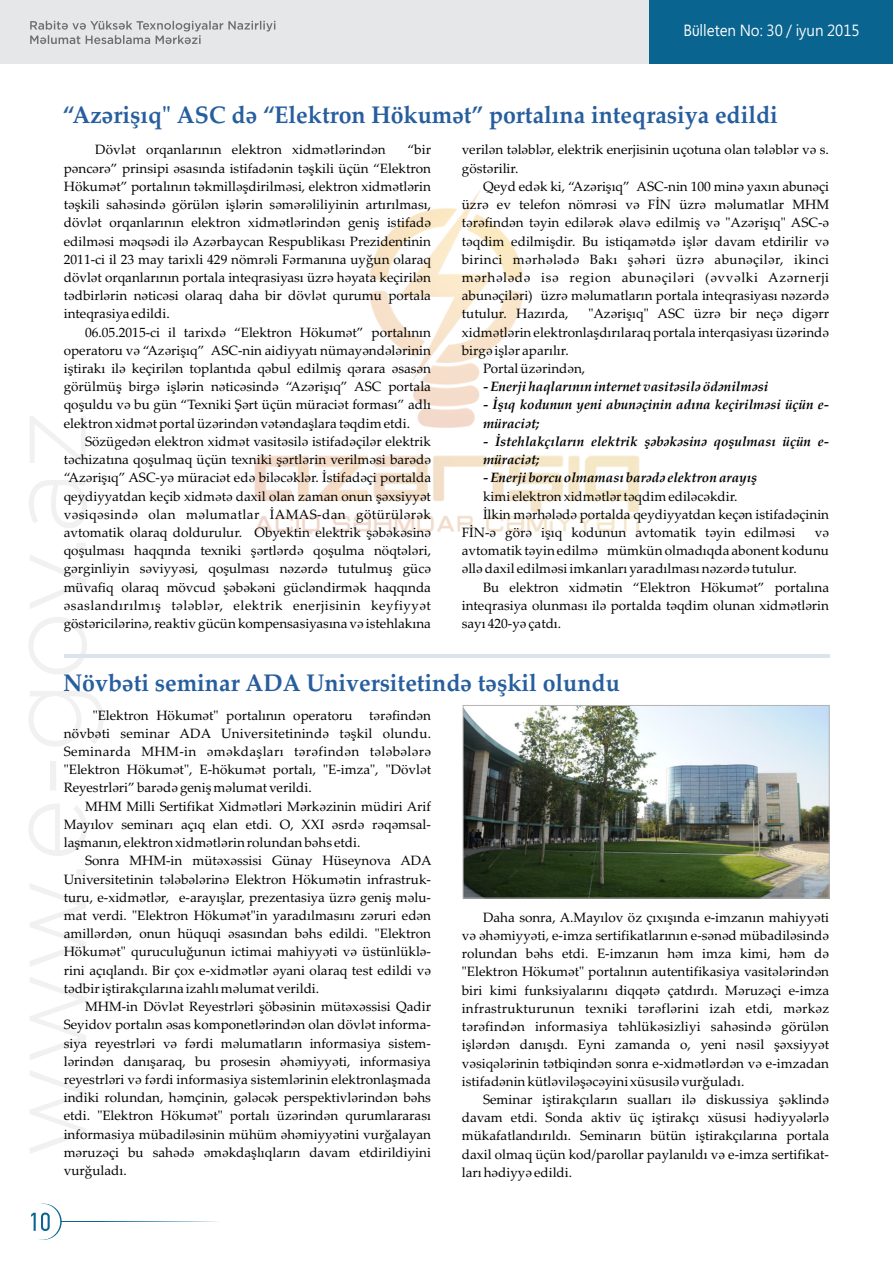
<style>
.page{position:relative;width:893px;height:1263px;background:#fff}
.page>*{position:absolute;margin:0;border:0;box-sizing:border-box;transform-origin:0 0}
.t1{font:700 24px "Palatino Linotype";color:#275e9e;scale:.96 1}
.t2{font:15px "Microsoft Jheng Hei";color:#fff;scale:.94 1}
.t3{font:13.5px/18.1px "Palatino Linotype";color:#000;text-align:justify}
.t4{font:italic 700 13.5px/18.1px "Palatino Linotype";color:#000}
.s1{font-family:"Ol Vogue"}
</style>
<div class="page">
<img style="left:254px;top:190px;width:386px;height:344px">
<svg style="left:29px;top:416px;width:75px;height:737px"></svg>
<div style="left:0;top:0;width:893px;height:63px;background:#e6e7e8"></div>
<div style="left:650px;top:0;width:243px;height:63px;background:#09648f"></div>
<svg style="left:30px;top:21px;width:245px;height:23px"></svg>
<svg style="left:26px;top:1204px;width:36px;height:36px"></svg>
<hr style="left:61px;top:1221px;width:173px;height:1px;background:#09648f">
<div style="left:24px;top:1204px;width:36px;height:36px;background:#fff;border-radius:50%"></div>
<svg style="left:31px;top:1212px;width:19px;height:19px"></svg>
<hr style="left:64px;top:655px;width:765px;height:3px;background:#dbe3ee">
<img style="left:465px;top:707px;width:362px;height:189px">
<div style="left:463px;top:705px;width:366px;height:193px;border:1px solid #b3b3b3"></div>
<p class="t2" style="left:683px;top:22px;width:189px">B<span class="s1">ц</span>lleten No: 30 / iyun 2015</p>
<h1 class="t1" style="left:63px;top:105px;width:746px">“Azərişıq" ASC də “Elektron Hökumət” portalına inteqrasiya edildi</h1>
<p class="t3" style="left:64px;top:142px;width:369px;text-indent:344px">“bir pəncərə” prinsipi əsasında istifadənin təşkili üçün “Elektron Hökumət” portalının təkmilləşdirilməsi, elektron xidmətlərin təşkili sahəsində görülən işlərin səmərəliliyinin artırılması, dövlət orqanlarının elektron xidmətlərindən geniş istifadə edilməsi məqsədi ilə Azərbaycan Respublikası Prezidentinin 2011-ci il 23 may tarixli 429 nömrəli Fərmanına uyğun olaraq dövlət orqanlarının portala inteqrasiyası üzrə həyata keçirilən tədbirlərin nəticəsi olaraq daha bir dövlət qurumu portala inteqrasiya edildi.</p>
<p class="t3" style="left:64px;top:324px;width:369px;text-indent:21px">06.05.2015-ci il tarixdə “Elektron Hökumət” portalının operatoru və “Azərişıq” ASC-nin aidiyyatı nümayəndələrinin iştirakı ilə keçirilən toplantıda qəbul edilmiş qərara əsasən görülmüş birgə işlərin nəticəsində “Azərişıq” ASC portala qoşuldu və bu gün “Texniki Şərt üçün müraciət forması” adlı elektron xidmət portal üzərindən vətəndaşlara təqdim etdi.</p>
<p class="t3" style="left:64px;top:434px;width:369px;text-indent:21px">Sözügedən elektron xidmət vasitəsilə istifadəçilər elektrik təchizatına qoşulmaq üçün texniki şərtlərin verilməsi barədə “Azərişıq” ASC-yə müraciət edə biləcəklər. İstifadəçi portalda qeydiyyatdan keçib xidmətə daxil olan zaman onun şəxsiyyət vəsiqəsində olan məlumatlar İAMAS-dan götürülərək avtomatik olaraq doldurulur. Obyektin elektrik şəbəkəsinə qoşulması haqqında texniki şərtlərdə qoşulma nöqtələri, gərginliyin səviyyəsi, qoşulması nəzərdə tutulmuş gücə müvafiq olaraq mövcud şəbəkəni gücləndirmək haqqında əsaslandırılmış tələblər, elektrik enerjisinin keyfiyyət göstəricilərinə, reaktiv gücün kompensasiyasına və istehlakına</p>
<p class="t3" style="left:95px;top:142px;width:292px">Dövlət orqanlarının elektron xidmətlərindən</p>
<p class="t3" style="left:462px;top:142px;width:368px">verilən tələblər, elektrik enerjisinin uçotuna olan tələblər və s. göstərilir.</p>
<p class="t3" style="left:462px;top:179px;width:369px;text-indent:21px">Qeyd edək ki, “Azərişıq” ASC-nin 100 minə yaxın abunəçi üzrə ev telefon nömrəsi və FİN üzrə məlumatlar MHM tərəfindən təyin edilərək əlavə edilmiş və "Azərişıq" ASC-ə təqdim edilmişdir. Bu istiqamətdə işlər davam etdirilir və birinci mərhələdə Bakı şəhəri üzrə abunəçilər, ikinci mərhələdə isə region abunəçiləri (əvvəlki Azərnerji abunəçiləri) üzrə məlumatların portala inteqrasiyası nəzərdə tutulur. Hazırda,</p>
<p class="t3" style="left:588px;top:306px;width:242px">"Azərişıq" ASC üzrə bir neçə digərr</p>
<p class="t3" style="left:462px;top:324px;width:369px">xidmətlərin elektronlaşdırılaraq portala interqasiyası üzərində</p>
<p class="t3" style="left:462px;top:343px;width:109px">birgə işlər aparılır.</p>
<p class="t3" style="left:483px;top:361px;width:104px">Portal üzərindən,</p>
<p class="t4" style="left:483px;top:379px;width:287px">- Enerji haqlarının internet vasitəsilə ödənilməsi</p>
<p class="t4" style="left:483px;top:397px;width:348px">- İşıq kodunun yeni abunəçinin adına keçirilməsi üçün e&shy;müraciət;</p>
<p class="t4" style="left:483px;top:434px;width:348px">- İstehlakçıların elektrik şəbəkəsinə qoşulması üçün e&shy;müraciət;</p>
<p class="t4" style="left:483px;top:470px;width:276px">- Enerji borcu olmaması barədə elektron arayış</p>
<p class="t3" style="left:483px;top:488px;width:256px">kimi elektron xidmətlər təqdim ediləcəkdir.</p>
<p class="t3" style="left:483px;top:507px;width:348px">İlkin mərhələdə portalda qeydiyyatdan keçən istifadəçinin</p>
<p class="t3" style="left:462px;top:525px;width:335px">FİN-ə görə işıq kodunun avtomatik təyin edilməsi</p>
<p class="t3" style="left:462px;top:525px;width:369px;text-indent:353px">və avtomatik təyin edilmə mümkün olmadıqda abonent kodunu əllə daxil edilməsi imkanları yaradılması nəzərdə tutulur.</p>
<p class="t3" style="left:462px;top:579px;width:369px;text-indent:21px">Bu elektron xidmətin “Elektron Hökumət” portalına inteqrasiya olunması ilə portalda təqdim olunan xidmətlərin sayı 420-yə çatdı.</p>
<h1 class="t1" style="left:63px;top:673px;width:581px">Növbəti seminar ADA Universitetində təşkil olundu</h1>
<p class="t3" style="left:64px;top:707px;width:369px;text-indent:29px">"Elektron Hökumət" portalının operatoru tərəfindən növbəti seminar ADA Universitetinində təşkil olundu.<br>Seminarda MHM-in əməkdaşları tərəfindən tələbələrə "Elektron Hökumət", E-hökumət portalı, "E-imza", "Dövlət Reyestrləri” barədə geniş məlumat verildi.</p>
<p class="t3" style="left:64px;top:799px;width:369px;text-indent:21px">MHM Milli Sertifikat Xidmətləri Mərkəzinin müdiri Arif Mayılov seminarı açıq elan etdi. O, XXI əsrdə rəqəmsal&shy;laşmanın, elektron xidmətlərin rolundan bəhs etdi.</p>
<p class="t3" style="left:64px;top:853px;width:370px;text-indent:21px">Sonra MHM-in mütəxəssisi Günay Hüseynova ADA Universitetinin tələbələrinə Elektron Hökumətin infrastruk&shy;turu, e-xidmətlər, e-arayışlar, prezentasiya üzrə geniş məlu&shy;mat verdi. "Elektron Hökumət"in yaradılmasını zəruri edən amillərdən, onun hüquqi əsasından bəhs edildi. "Elektron Hökumət" quruculuğunun ictimai mahiyyəti və üstünlüklə&shy;rini açıqlandı. Bir çox e-xidmətlər əyani olaraq test edildi və tədbir iştirakçılarına izahlı məlumat verildi.</p>
<p class="t3" style="left:64px;top:999px;width:369px;text-indent:21px">MHM-in Dövlət Reyestrləri şöbəsinin mütəxəssisi Qadir Seyidov portalın əsas komponetlərindən olan dövlət informa&shy;siya reyestrləri və fərdi məlumatların informasiya sistem&shy;lərindən danışaraq, bu prosesin əhəmiyyəti, informasiya reyestrləri və fərdi informasiya sistemlərinin elektronlaşmada indiki rolundan, həmçinin, gələcək perspektivlərindən bəhs etdi. "Elektron Hökumət" portalı üzərindən qurumlararası informasiya mübadiləsinin mühüm əhəmiyyətini vurğalayan məruzəçi bu sahədə əməkdaşlıqların davam etdirildiyini vurğuladı.</p>
<p class="t3" style="left:462px;top:910px;width:369px;text-indent:21px">Daha sonra, A.Mayılov öz çıxışında e-imzanın mahiyyəti və əhəmiyyəti, e-imza sertifikatlarının e-sənəd mübadiləsində rolundan bəhs etdi. E-imzanın həm imza kimi, həm də "Elektron Hökumət" portalının autentifikasiya vasitələrindən biri kimi funksiyalarını diqqətə çatdırdı. Məruzəçi e-imza infrastrukturunun texniki tərəflərini izah etdi, mərkəz tərəfindən informasiya təhlükəsizliyi sahəsində görülən işlərdən danışdı. Eyni zamanda o, yeni nəsil şəxsiyyət vəsiqələrinin tətbiqindən sonra e-xidmətlərdən və e-imzadan istifadənin kütləviləşəcəyini xüsusilə vurğuladı.</p>
<p class="t3" style="left:462px;top:1092px;width:369px;text-indent:21px">Seminar iştirakçıların sualları ilə diskussiya şəklində davam etdi. Sonda aktiv üç iştirakçı xüsusi hədiyyələrlə mükafatlandırıldı. Seminarın bütün iştirakçılarına portala daxil olmaq üçün kod/parollar paylanıldı və e-imza sertifikat&shy;ları hədiyyə edildi.</p>
</div>
